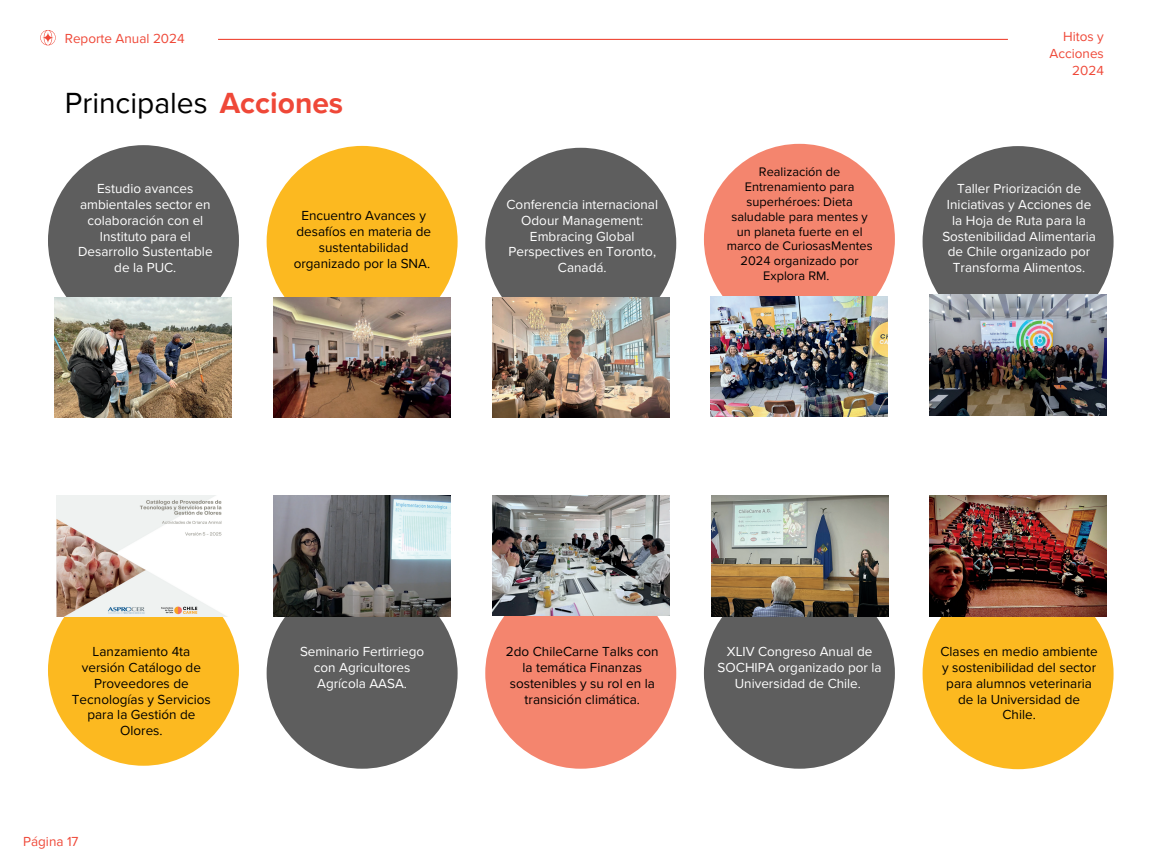
<style>
.page{position:relative;width:1152px;height:864px;background:#fff}
.page>*{position:absolute;margin:0;border:0;box-sizing:border-box;transform-origin:0 0}
.t1{font:30px "Proxima Nova";color:#010101}
.t2{font:13.5px/15.8px "Proxima Nova";color:#fff;text-align:center}
.t3{font:13.5px/15.8px "Proxima Nova";color:#000;text-align:center}
.t4{font:13.5px/16.8px "Proxima Nova";color:#ef4838;text-align:right}
.t5{font:12.75px/14.9px "Proxima Nova";color:#000;text-align:center}
.s1{font-weight:700;color:#ef4838}
</style>
<div class="page">
<svg style="left:40px;top:30px;width:16px;height:15px"></svg>
<hr style="left:218px;top:39px;width:790px;height:1px;background:#ef4838">
<div style="left:48px;top:145px;width:191px;height:191px;background:#5e5e5e;border-radius:50%"></div>
<div style="left:267px;top:146px;width:191px;height:191px;background:#fcb920;border-radius:50%"></div>
<div style="left:485px;top:148px;width:191px;height:191px;background:#5e5e5e;border-radius:50%"></div>
<div style="left:923px;top:146px;width:191px;height:191px;background:#5e5e5e;border-radius:50%"></div>
<div style="left:923px;top:578px;width:191px;height:191px;background:#fcb920;border-radius:50%"></div>
<div style="left:704px;top:578px;width:191px;height:191px;background:#5e5e5e;border-radius:50%"></div>
<div style="left:267px;top:578px;width:191px;height:191px;background:#5e5e5e;border-radius:50%"></div>
<div style="left:48px;top:575px;width:191px;height:191px;background:#fcb920;border-radius:50%"></div>
<div style="left:704px;top:144px;width:191px;height:191px;background:#f4856e;border-radius:50%"></div>
<div style="left:485px;top:578px;width:191px;height:191px;background:#f4856e;border-radius:50%"></div>
<img style="left:55px;top:297px;width:177px;height:121px">
<img style="left:273px;top:297px;width:177px;height:121px">
<img style="left:492px;top:297px;width:177px;height:121px">
<img style="left:711px;top:296px;width:177px;height:121px">
<img style="left:929px;top:295px;width:177px;height:121px">
<img style="left:57px;top:495px;width:168px;height:121px">
<img style="left:273px;top:495px;width:177px;height:121px">
<img style="left:492px;top:495px;width:178px;height:121px">
<img style="left:711px;top:495px;width:177px;height:121px">
<img style="left:930px;top:495px;width:177px;height:121px">
<p class="t4" style="left:65px;top:31px;width:121px">Reporte Anual 2024</p>
<p class="t4" style="left:1050px;top:28px;width:56px">Hitos y<br>Acciones<br>2024</p>
<p class="t1" style="left:65px;top:85px;width:280px">Principales <span class="s1">Acciones</span></p>
<p class="t2" style="left:78px;top:181px;width:136px">Estudio avances ambientales sector en colaboración con el<br>Instituto para el<br>Desarrollo Sustentable de la PUC.</p>
<p class="t3" style="left:294px;top:208px;width:139px">Encuentro Avances y desafíos en materia de sustentabilidad organizado por la SNA.</p>
<p class="t2" style="left:507px;top:197px;width:153px">Conferencia internacional<br>Odour Management:<br>Embracing Global<br>Perspectives en Toronto,<br>Canadá.</p>
<p class="t5" style="left:727px;top:165px;width:147px">Realización de<br>Entrenamiento para superhéroes: Dieta saludable para mentes y un planeta fuerte en el marco de CuriosasMentes<br>2024 organizado por<br>Explora RM.</p>
<p class="t2" style="left:942px;top:181px;width:155px">Taller Priorización de<br>Iniciativas y Acciones de la Hoja de Ruta para la<br>Sostenibilidad Alimentaria de Chile organizado por<br>Transforma Alimentos.</p>
<p class="t3" style="left:72px;top:644px;width:140px">Lanzamiento 4ta versión Catálogo de<br>Proveedores de<br>Tecnologías y Servicios para la Gestión de<br>Olores.</p>
<p class="t4" style="left:23px;top:834px;width:57px">Página 17</p>
<p class="t2" style="left:300px;top:644px;width:126px">Seminario Fertirriego con Agricultores</p>
<p class="t2" style="left:317px;top:676px;width:91px">Agrícola AASA.</p>
<p class="t3" style="left:506px;top:644px;width:154px">2do ChileCarne Talks con la temática Finanzas sostenibles y su rol en la transición climática.</p>
<p class="t2" style="left:718px;top:644px;width:166px">XLIV Congreso Anual de<br>SOCHIPA organizado por la<br>Universidad de Chile.</p>
<p class="t3" style="left:940px;top:644px;width:159px">Clases en medio ambiente y sostenibilidad del sector para alumnos veterinaria de la Universidad de<br>Chile.</p>
</div>
